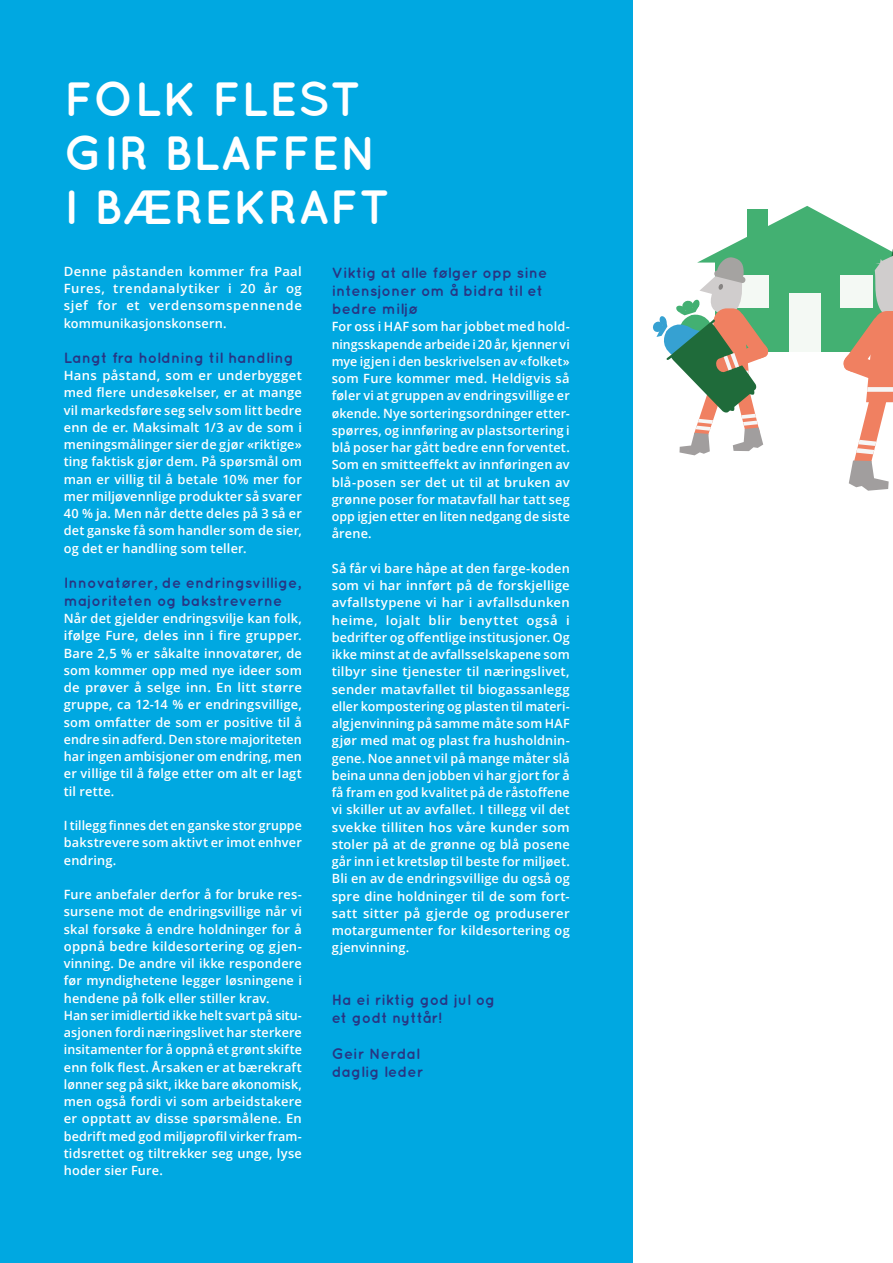
<style>
.page{position:relative;width:893px;height:1263px;background:#fff}
.page>*{position:absolute;margin:0;border:0;box-sizing:border-box;transform-origin:0 0}
.t1{font:700 48px/54px "Quicksand";letter-spacing:.01em;color:#fff}
.t2{font:700 15px/18px "Quicksand";letter-spacing:.01em;color:#283583}
.t3{font:600 12.75px/17.2px "Open Sans";letter-spacing:.015em;color:#fff;text-align:justify}
</style>
<div class="page">
<div style="left:0;top:0;width:632px;height:1263px;background:#00a8e1"></div>
<svg style="left:653px;top:206px;width:240px;height:285px"></svg>
<h1 class="t1" style="left:64px;top:71px;width:328px">FOLK FLEST<br>GIR BLAFFEN<br>I BÆREKRAFT</h1>
<p class="t3" style="left:64px;top:262px;width:240px">Denne påstanden kommer fra Paal Fures, trendanalytiker i 20 år og sjef for et verdensomspennende kommunikasjonskonsern.</p>
<p class="t2" style="left:64px;top:348px;width:231px">Langt fra holdning til handling</p>
<p class="t3" style="left:64px;top:367px;width:240px">Hans påstand, som er underbygget med flere undesøkelser, er at mange vil markedsføre seg selv som litt bedre enn de er. Maksimalt 1/3 av de som i meningsmålinger sier de gjør «riktige» ting faktisk gjør dem. På spørsmål om man er villig til å betale 10% mer for mer miljøvennlige produkter så svarer 40 % ja. Men når dette deles på 3 så er det ganske få som handler som de sier, og det er handling som teller.</p>
<p class="t2" style="left:64px;top:573px;width:239px">Innovatører, de endringsvillige, majoriteten og bakstreverne</p>
<p class="t3" style="left:64px;top:610px;width:240px">Når det gjelder endringsvilje kan folk, ifølge Fure, deles inn i fire grupper.<br>Bare 2,5 % er såkalte innovatører, de som kommer opp med nye ideer som de prøver å selge inn. En litt større gruppe, ca 12-14 % er endringsvillige, som omfatter de som er positive til å endre sin adferd. Den store majoriteten har ingen ambisjoner om endring, men er villige til å følge etter om alt er lagt til rette.</p>
<p class="t3" style="left:64px;top:817px;width:240px">I tillegg finnes det en ganske stor gruppe bakstrevere som aktivt er imot enhver endring.</p>
<p class="t3" style="left:64px;top:886px;width:240px;text-align:left">Fure anbefaler derfor å for bruke res&shy;sursene mot de endringsvillige når vi skal forsøke å endre holdninger for å oppnå bedre kildesortering og gjen&shy;vinning. De andre vil ikke respondere før myndighetene legger løsningene i hendene på folk eller stiller krav.<br>Han ser imidlertid ikke helt svart på situ&shy;asjonen fordi næringslivet har sterkere insitamenter for å oppnå et grønt skifte enn folk flest. Årsaken er at bærekraft lønner seg på sikt, ikke bare økonomisk, men også fordi vi som arbeidstakere er opptatt av disse spørsmålene. En bedrift med god miljøprofil virker fram&shy;tidsrettet og tiltrekker seg unge, lyse hoder sier Fure.</p>
<p class="t2" style="left:332px;top:263px;width:217px">Viktig at alle følger opp sine intensjoner om å bidra til et bedre miljø</p>
<p class="t3" style="left:332px;top:318px;width:240px">For oss i HAF som har jobbet med hold&shy;ningsskapende arbeide i 20 år, kjenner vi mye igjen i den beskrivelsen av «folket» som Fure kommer med. Heldigvis så føler vi at gruppen av endringsvillige er økende. Nye sorteringsordninger etter&shy;spørres, og innføring av plastsortering i blå poser har gått bedre enn forventet.<br>Som en smitteeffekt av innføringen av blå-posen ser det ut til at bruken av grønne poser for matavfall har tatt seg opp igjen etter en liten nedgang de siste årene.</p>
<p class="t3" style="left:332px;top:559px;width:240px">Så får vi bare håpe at den farge-koden som vi har innført på de forskjellige avfallstypene vi har i avfallsdunken heime, lojalt blir benyttet også i bedrifter og offentlige institusjoner. Og ikke minst at de avfallsselskapene som tilbyr sine tjenester til næringslivet, sender matavfallet til biogassanlegg eller kompostering og plasten til materi&shy;algjenvinning på samme måte som HAF gjør med mat og plast fra husholdnin&shy;gene. Noe annet vil på mange måter slå beina unna den jobben vi har gjort for å få fram en god kvalitet på de råstoffene vi skiller ut av avfallet. I tillegg vil det svekke tilliten hos våre kunder som stoler på at de grønne og blå posene går inn i et kretsløp til beste for miljøet.<br>Bli en av de endringsvillige du også og spre dine holdninger til de som fort&shy;satt sitter på gjerde og produserer motargumenter for kildesortering og gjenvinning.</p>
<p class="t2" style="left:332px;top:990px;width:165px">Ha ei riktig god jul og et godt nyttår!</p>
<p class="t2" style="left:332px;top:1044px;width:93px">Geir Nerdal daglig leder</p>
</div>
